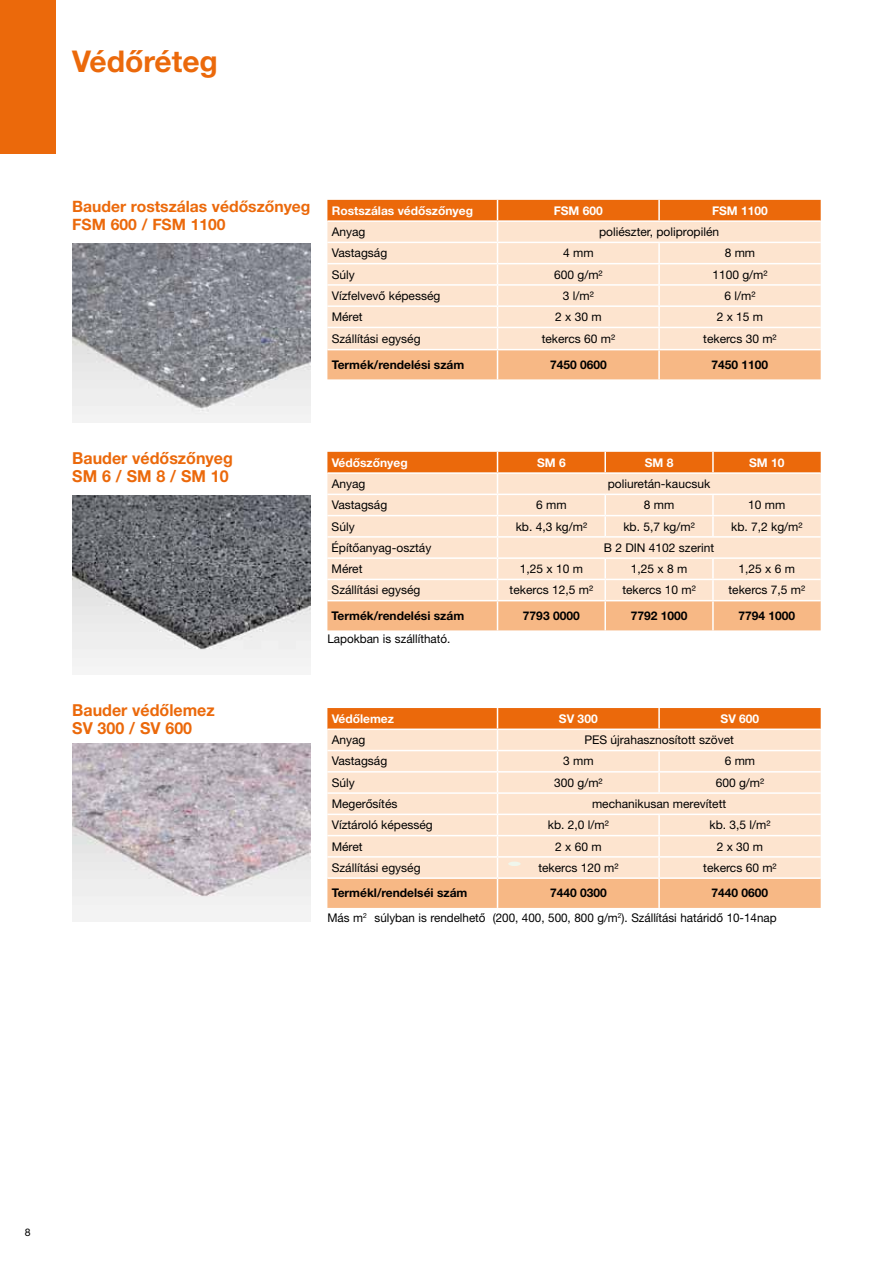
<style>
.page{position:relative;width:893px;height:1263px;background:#fff}
.page>*{position:absolute;margin:0;border:0;box-sizing:border-box;transform-origin:0 0}
.t1{font:700 30px "Helvetica Neue LT Pro";color:#eb690b}
.t2{font:700 16.5px/18px "Helvetica Neue LT Pro";color:#eb690b}
.t3{font:700 15.6px/18px "Helvetica Neue LT Pro";color:#eb690b}
.t4{font:12px/24.8px "Helvetica Neue LT Pro";color:#000}
.t5{font:700 12px "Helvetica Neue LT Pro";color:#000}
.t6{font:700 12px "Helvetica Neue LT Pro";color:#fff}
.t7{font:10.5px "Helvetica Neue LT Pro";color:#000}
.s1{font-weight:700}
</style>
<div class="page">
<div style="left:0;top:0;width:55px;height:153px;background:#eb690b"></div>
<svg style="left:327px;top:200px;width:494px;height:179px;background:#fad0b0"></svg>
<hr style="left:659px;top:327px;width:162px;height:1px;background:#fff">
<hr style="left:658px;top:328px;width:2px;height:21px;background:#fff">
<svg style="left:327px;top:452px;width:494px;height:178px;background:#f9cfad"></svg>
<hr style="left:604px;top:452px;width:2px;height:20px;background:#fff">
<hr style="left:712px;top:452px;width:2px;height:20px;background:#fff">
<hr style="left:497px;top:472px;width:108px;height:2px;background:#fff">
<hr style="left:605px;top:472px;width:108px;height:2px;background:#fff">
<hr style="left:713px;top:472px;width:108px;height:2px;background:#fff">
<hr style="left:497px;top:494px;width:108px;height:1px;background:#fff">
<hr style="left:605px;top:494px;width:108px;height:1px;background:#fff">
<hr style="left:604px;top:495px;width:2px;height:20px;background:#fff">
<hr style="left:713px;top:494px;width:108px;height:1px;background:#fff">
<hr style="left:712px;top:495px;width:2px;height:20px;background:#fff">
<hr style="left:497px;top:515px;width:108px;height:1px;background:#fff">
<hr style="left:605px;top:515px;width:108px;height:1px;background:#fff">
<hr style="left:604px;top:516px;width:2px;height:20px;background:#fff">
<hr style="left:713px;top:515px;width:108px;height:1px;background:#fff">
<hr style="left:712px;top:516px;width:2px;height:20px;background:#fff">
<hr style="left:497px;top:536px;width:108px;height:2px;background:#fff">
<hr style="left:605px;top:536px;width:108px;height:2px;background:#fff">
<hr style="left:713px;top:536px;width:108px;height:2px;background:#fff">
<hr style="left:497px;top:557px;width:108px;height:2px;background:#fff">
<hr style="left:605px;top:557px;width:108px;height:2px;background:#fff">
<hr style="left:604px;top:559px;width:2px;height:20px;background:#fff">
<hr style="left:713px;top:557px;width:108px;height:2px;background:#fff">
<hr style="left:712px;top:559px;width:2px;height:20px;background:#fff">
<hr style="left:497px;top:579px;width:108px;height:1px;background:#fff">
<hr style="left:605px;top:579px;width:108px;height:1px;background:#fff">
<hr style="left:604px;top:580px;width:2px;height:20px;background:#fff">
<hr style="left:713px;top:579px;width:108px;height:1px;background:#fff">
<hr style="left:712px;top:580px;width:2px;height:20px;background:#fff">
<hr style="left:497px;top:600px;width:108px;height:1px;background:#fff">
<hr style="left:605px;top:600px;width:108px;height:1px;background:#fff">
<hr style="left:604px;top:601px;width:2px;height:29px;background:#fff">
<hr style="left:713px;top:600px;width:108px;height:1px;background:#fff">
<hr style="left:712px;top:601px;width:2px;height:29px;background:#fff">
<svg style="left:327px;top:708px;width:494px;height:200px;background:#fad2b3"></svg>
<div style="left:508px;top:861px;width:13px;height:5px;background:#f0f6ec;border-radius:50%"></div>
<img style="left:72px;top:244px;width:238px;height:178px">
<img style="left:72px;top:496px;width:238px;height:171px">
<img style="left:72px;top:743px;width:238px;height:179px">
<h1 class="t1" style="left:72px;top:43px;width:147px">Védőréteg</h1>
<h3 class="t3" style="left:72px;top:197px;width:240px">Bauder rostszálas védőszőnyeg<br>FSM 600 / FSM 1100</h3>
<p class="t6" style="left:332px;top:203px;width:143px">Rostszálas védőszőnyeg</p>
<p class="t6" style="left:554px;top:203px;width:51px">FSM 600</p>
<p class="t6" style="left:712px;top:203px;width:57px">FSM 1100</p>
<p class="t4" style="left:332px;top:219px;width:35px">Anyag</p>
<p class="t4" style="left:599px;top:219px;width:121px">poliészter, polipropilén</p>
<p class="t4" style="left:332px;top:240px;width:57px">Vastagság</p>
<p class="t4" style="left:563px;top:240px;width:32px">4 mm</p>
<p class="t4" style="left:725px;top:240px;width:32px">8 mm</p>
<p class="t4" style="left:332px;top:262px;width:25px">Súly</p>
<p class="t4" style="left:554px;top:262px;width:50px">600 g/m²</p>
<p class="t4" style="left:712px;top:262px;width:57px">1100 g/m²</p>
<p class="t4" style="left:332px;top:283px;width:110px">Vízfelvevő képesség</p>
<p class="t4" style="left:563px;top:283px;width:32px">3 l/m²</p>
<p class="t4" style="left:724px;top:283px;width:32px">6 l/m²</p>
<p class="t4" style="left:332px;top:304px;width:32px">Méret</p>
<p class="t4" style="left:555px;top:304px;width:48px">2 x 30 m</p>
<p class="t4" style="left:717px;top:304px;width:48px">2 x 15 m</p>
<p class="t4" style="left:332px;top:326px;width:90px">Szállítási egység</p>
<p class="t4" style="left:542px;top:326px;width:75px">tekercs 60 m²</p>
<p class="t4" style="left:703px;top:326px;width:75px">tekercs 30 m²</p>
<p class="t5" style="left:332px;top:357px;width:134px">Termék/rendelési szám</p>
<p class="t5" style="left:550px;top:357px;width:58px">7450 0600</p>
<p class="t5" style="left:712px;top:357px;width:58px">7450 1100</p>
<h2 class="t2" style="left:72px;top:448px;width:162px">Bauder védőszőnyeg<br>SM 6 / SM 8 / SM 10</h2>
<h2 class="t2" style="left:72px;top:700px;width:144px">Bauder védőlemez<br>SV 300 / SV 600</h2>
<p class="t6" style="left:332px;top:455px;width:78px">Védőszőnyeg</p>
<p class="t6" style="left:537px;top:455px;width:30px">SM 6</p>
<p class="t6" style="left:645px;top:455px;width:30px">SM 8</p>
<p class="t6" style="left:749px;top:455px;width:37px">SM 10</p>
<p class="t4" style="left:332px;top:471px;width:35px">Anyag</p>
<p class="t4" style="left:608px;top:471px;width:104px">poliuretán-kaucsuk</p>
<p class="t4" style="left:332px;top:492px;width:57px">Vastagság</p>
<p class="t4" style="left:536px;top:492px;width:32px">6 mm</p>
<p class="t4" style="left:644px;top:492px;width:32px">8 mm</p>
<p class="t4" style="left:748px;top:492px;width:39px">10 mm</p>
<p class="t4" style="left:332px;top:514px;width:25px">Súly</p>
<p class="t4" style="left:516px;top:514px;width:73px">kb. 4,3 kg/m²</p>
<p class="t4" style="left:623px;top:514px;width:73px">kb. 5,7 kg/m²</p>
<p class="t4" style="left:731px;top:514px;width:73px">kb. 7,2 kg/m²</p>
<p class="t4" style="left:332px;top:535px;width:101px">Építőanyag-osztáy</p>
<p class="t4" style="left:604px;top:535px;width:112px">B 2 DIN 4102 szerint</p>
<p class="t4" style="left:332px;top:556px;width:32px">Méret</p>
<p class="t4" style="left:520px;top:556px;width:65px">1,25 x 10 m</p>
<p class="t4" style="left:631px;top:556px;width:58px">1,25 x 8 m</p>
<p class="t4" style="left:738px;top:556px;width:58px">1,25 x 6 m</p>
<p class="t4" style="left:332px;top:577px;width:90px">Szállítási egység</p>
<p class="t4" style="left:510px;top:577px;width:85px">tekercs 12,5 m²</p>
<p class="t4" style="left:622px;top:577px;width:75px">tekercs 10 m²</p>
<p class="t4" style="left:728px;top:577px;width:78px">tekercs 7,5 m²</p>
<p class="t5" style="left:332px;top:608px;width:134px">Termék/rendelési szám</p>
<p class="t5" style="left:523px;top:608px;width:58px">7793 0000</p>
<p class="t5" style="left:631px;top:608px;width:58px">7792 1000</p>
<p class="t5" style="left:738px;top:608px;width:58px">7794 1000</p>
<p class="t4" style="left:327px;top:626px;width:124px">Lapokban is szállítható.</p>
<p class="t6" style="left:332px;top:711px;width:64px">Védőlemez</p>
<p class="t6" style="left:559px;top:711px;width:40px">SV 300</p>
<p class="t6" style="left:721px;top:711px;width:40px">SV 600</p>
<p class="t4" style="left:332px;top:727px;width:35px">Anyag</p>
<p class="t4" style="left:584px;top:727px;width:151px">PES újrahasznosított szövet</p>
<p class="t4" style="left:332px;top:748px;width:57px">Vastagság</p>
<p class="t4" style="left:563px;top:748px;width:32px">3 mm</p>
<p class="t4" style="left:725px;top:748px;width:32px">6 mm</p>
<p class="t4" style="left:332px;top:770px;width:25px">Súly</p>
<p class="t4" style="left:554px;top:770px;width:50px">300 g/m²</p>
<p class="t4" style="left:716px;top:770px;width:50px">600 g/m²</p>
<p class="t4" style="left:332px;top:791px;width:67px">Megerősítés</p>
<p class="t4" style="left:592px;top:791px;width:136px">mechanikusan merevített</p>
<p class="t4" style="left:332px;top:812px;width:103px">Víztároló képesség</p>
<p class="t4" style="left:548px;top:812px;width:62px">kb. 2,0 l/m²</p>
<p class="t4" style="left:709px;top:812px;width:62px">kb. 3,5 l/m²</p>
<p class="t4" style="left:332px;top:834px;width:32px">Méret</p>
<p class="t4" style="left:555px;top:834px;width:48px">2 x 60 m</p>
<p class="t4" style="left:717px;top:834px;width:48px">2 x 30 m</p>
<p class="t4" style="left:332px;top:855px;width:90px">Szállítási egység</p>
<p class="t4" style="left:538px;top:855px;width:82px">tekercs 120 m²</p>
<p class="t4" style="left:703px;top:855px;width:75px">tekercs 60 m²</p>
<p class="t5" style="left:332px;top:885px;width:137px">Termékl/rendelséi szám</p>
<p class="t5" style="left:550px;top:885px;width:58px">7440 0300</p>
<p class="t4" style="left:327px;top:880px;width:451px;text-indent:384px"><span class="s1">7440 0600<br></span>Más m<sup>2</sup> súlyban is rendelhető (200, 400, 500, 800 g/m<sup>2</sup>). Szállítási határidő 10-14nap</p>
<p class="t7" style="left:25px;top:1226px;width:7px">8</p>
</div>
